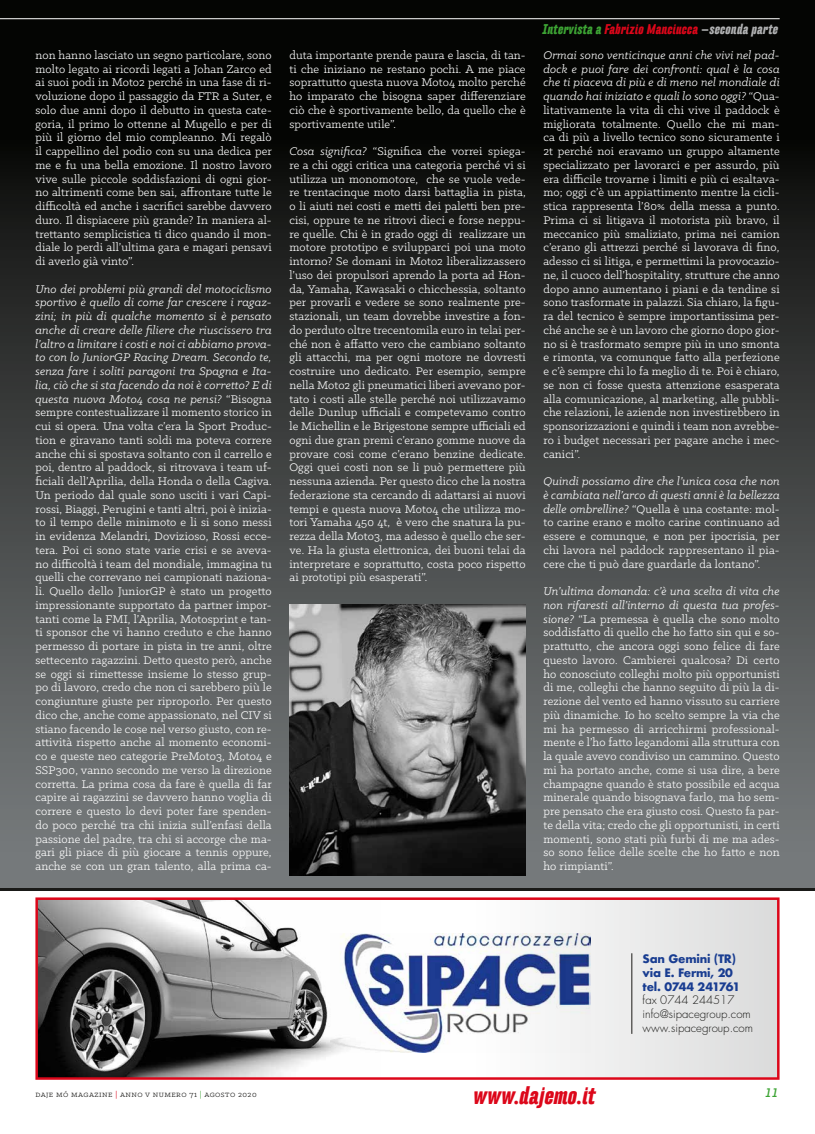
<style>
.page{position:relative;width:815px;height:1134px;background:#fff}
.page>*{position:absolute;margin:0;border:0;box-sizing:border-box;transform-origin:0 0}
.t1{font:italic 700 23.75px "Hydra";color:#dc071a}
.t2{font:italic 700 13.75px "Hydra";letter-spacing:.01em;color:#dc071a}
.t3{font:12.5px/13.8px "Klinic Slab";letter-spacing:.01em;color:#fff;text-align:justify}
.t4{font:italic 700 12.5px "Hydra Text";color:#3da434}
.t5{font:300 11.38px/13.9px "Futura";color:#1a1a18}
.t6{font:700 11.38px/13.9px "Futura";letter-spacing:-.02em;color:#193d91}
.t7{font:8.75px "Klinic Slab";letter-spacing:.05em;color:#1a1a18}
.s1{font-style:italic}
.s2{color:#3da434}
.s3{color:#b1b2b3}
.s4{color:#dc071a}
</style>
<div class="page">
<div style="left:0;top:0;width:815px;height:889px;background:linear-gradient(to bottom,#000,#7d8183)"></div>
<hr style="left:0;top:888px;width:815px;height:3px;background:#1a1a18">
<hr style="left:0;top:18px;width:780px;height:1px;background:#fff">
<img style="left:289px;top:605px;width:237px;height:270px">
<div style="left:472px;top:899px;width:306px;height:179px;background:linear-gradient(to right,#fff,#dadbdb)"></div>
<img style="left:38px;top:900px;width:300px;height:177px">
<img style="left:330px;top:933px;width:261px;height:119px">
<hr style="left:631px;top:953px;width:1px;height:81px;background:#1a1a18">
<div style="left:35px;top:897px;width:745px;height:183px;border:2px solid #dc071a"></div>
<p class="t3" style="left:35px;top:48px;width:238px">non hanno lasciato un segno particolare, sono molto legato ai ricordi legati a Johan Zarco ed ai suoi podi in Moto2 perché in una fase di ri&shy;voluzione dopo il passaggio da FTR a Suter, e solo due anni dopo il debutto in questa cate&shy;goria, il primo lo ottenne al Mugello e per di più il giorno del mio compleanno. Mi regalò il cappellino del podio con su una dedica per me e fu una bella emozione. Il nostro lavoro vive sulle piccole soddisfazioni di ogni gior&shy;no altrimenti come ben sai, affrontare tutte le difficoltà ed anche i sacrifici sarebbe davvero duro. Il dispiacere più grande? In maniera al&shy;trettanto semplicistica ti dico quando il mon&shy;diale lo perdi all’ultima gara e magari pensavi di averlo già vinto”.</p>
<p class="t3" style="left:35px;top:281px;width:238px"><span class="s1">Uno dei problemi più grandi del motociclismo sportivo è quello di come far crescere i ragaz&shy;zini; in più di qualche momento si è pensato anche di creare delle filiere che riuscissero tra l’altro a limitare i costi e noi ci abbiamo prova&shy;to con lo JuniorGP Racing Dream. Secondo te, senza fare i soliti paragoni tra Spagna e Ita&shy;lia, ciò che si sta facendo da noi è corretto? E di questa nuova Moto4 cosa ne pensi?</span> “Bisogna sempre contestualizzare il momento storico in cui si opera. Una volta c’era la Sport Produc&shy;tion e giravano tanti soldi ma poteva correre anche chi si spostava soltanto con il carrello e poi, dentro al paddock, si ritrovava i team uf&shy;ficiali dell’Aprilia, della Honda o della Cagiva.<br>Un periodo dal quale sono usciti i vari Capi&shy;rossi, Biaggi, Perugini e tanti altri, poi è inizia&shy;to il tempo delle minimoto e li si sono messi in evidenza Melandri, Dovizioso, Rossi ecce&shy;tera. Poi ci sono state varie crisi e se aveva&shy;no difficoltà i team del mondiale, immagina tu quelli che correvano nei campionati naziona&shy;li. Quello dello JuniorGP è stato un progetto impressionante supportato da partner impor&shy;tanti come la FMI, l’Aprilia, Motosprint e tan&shy;ti sponsor che vi hanno creduto e che hanno permesso di portare in pista in tre anni, oltre settecento ragazzini. Detto questo però, anche se oggi si rimettesse insieme lo stesso grup&shy;po di lavoro, credo che non ci sarebbero più le congiunture giuste per riproporlo. Per questo dico che, anche come appassionato, nel CIV si stiano facendo le cose nel verso giusto, con re&shy;attività rispetto anche al momento economi&shy;co e queste neo categorie PreMoto3, Moto4 e SSP300, vanno secondo me verso la direzione corretta. La prima cosa da fare è quella di far capire ai ragazzini se davvero hanno voglia di correre e questo lo devi poter fare spenden&shy;do poco perché tra chi inizia sull’enfasi della passione del padre, tra chi si accorge che ma&shy;gari gli piace di più giocare a tennis oppure, anche se con un gran talento, alla prima ca-</p>
<p class="t3" style="left:289px;top:48px;width:238px">duta importante prende paura e lascia, di tan&shy;ti che iniziano ne restano pochi. A me piace soprattutto questa nuova Moto4 molto perché ho imparato che bisogna saper differenziare ciò che è sportivamente bello, da quello che è sportivamente utile”.</p>
<p class="t3" style="left:289px;top:144px;width:238px"><span class="s1">Cosa significa?</span> “Significa che vorrei spiega&shy;re a chi oggi critica una categoria perché vi si utilizza un monomotore, che se vuole vede&shy;re trentacinque moto darsi battaglia in pista, o li aiuti nei costi e metti dei paletti ben pre&shy;cisi, oppure te ne ritrovi dieci e forse neppu&shy;re quelle. Chi è in grado oggi di realizzare un motore prototipo e svilupparci poi una moto intorno? Se domani in Moto2 liberalizzassero l’uso dei propulsori aprendo la porta ad Hon&shy;da, Yamaha, Kawasaki o chicchessia, soltanto per provarli e vedere se sono realmente pre&shy;stazionali, un team dovrebbe investire a fon&shy;do perduto oltre trecentomila euro in telai per&shy;ché non è affatto vero che cambiano soltanto gli attacchi, ma per ogni motore ne dovresti costruire uno dedicato. Per esempio, sempre nella Moto2 gli pneumatici liberi avevano por&shy;tato i costi alle stelle perché noi utilizzavamo delle Dunlup ufficiali e competevamo contro le Michellin e le Brigestone sempre ufficiali ed ogni due gran premi c’erano gomme nuove da provare cosi come c’erano benzine dedicate.<br>Oggi quei costi non se li può permettere più nessuna azienda. Per questo dico che la nostra federazione sta cercando di adattarsi ai nuovi tempi e questa nuova Moto4 che utilizza mo&shy;tori Yamaha 450 4t, è vero che snatura la pu&shy;rezza della Moto3, ma adesso è quello che ser&shy;ve. Ha la giusta elettronica, dei buoni telai da interpretare e soprattutto, costa poco rispetto ai prototipi più esasperati”.</p>
<p class="t2" style="left:543px;top:21px;width:237px"><span class="s2">Intervista a</span> Fabrizio Manciucca <span class="s3">–seconda parte</span></p>
<p class="t3" style="left:543px;top:48px;width:238px"><span class="s1">Ormai sono venticinque anni che vivi nel pad&shy;dock e puoi fare dei confronti: qual è la cosa che ti piaceva di più e di meno nel mondiale di quando hai iniziato e quali lo sono oggi?</span> “Qua&shy;litativamente la vita di chi vive il paddock è migliorata totalmente. Quello che mi man&shy;ca di più a livello tecnico sono sicuramente i 2t perché noi eravamo un gruppo altamente specializzato per lavorarci e per assurdo, più era difficile trovarne i limiti e più ci esaltava&shy;mo; oggi c’è un appiattimento mentre la cicli&shy;stica rappresenta l’80% della messa a punto.<br>Prima ci si litigava il motorista più bravo, il meccanico più smaliziato, prima nei camion c’erano gli attrezzi perché si lavorava di fino, adesso ci si litiga, e permettimi la provocazio&shy;ne, il cuoco dell’hospitality, strutture che anno dopo anno aumentano i piani e da tendine si sono trasformate in palazzi. Sia chiaro, la figu&shy;ra del tecnico è sempre importantissima per&shy;ché anche se è un lavoro che giorno dopo gior&shy;no si è trasformato sempre più in uno smonta e rimonta, va comunque fatto alla perfezione e c’è sempre chi lo fa meglio di te. Poi è chiaro, se non ci fosse questa attenzione esasperata alla comunicazione, al marketing, alle pubbli&shy;che relazioni, le aziende non investirebbero in sponsorizzazioni e quindi i team non avrebbe&shy;ro i budget necessari per pagare anche i mec&shy;canici”.</p>
<p class="t3" style="left:543px;top:474px;width:238px"><span class="s1">Quindi possiamo dire che l’unica cosa che non è cambiata nell’arco di questi anni è la bellezza delle ombrelline?</span> “Quella è una costante: mol&shy;to carine erano e molto carine continuano ad essere e comunque, e non per ipocrisia, per chi lavora nel paddock rappresentano il pia&shy;cere che ti può dare guardarle da lontano”.</p>
<p class="t3" style="left:543px;top:584px;width:238px"><span class="s1">Un’ultima domanda: c’è una scelta di vita che non rifaresti all’interno di questa tua profes&shy;sione?</span> “La premessa è quella che sono molto soddisfatto di quello che ho fatto sin qui e so&shy;prattutto, che ancora oggi sono felice di fare questo lavoro. Cambierei qualcosa? Di certo ho conosciuto colleghi molto più opportunisti di me, colleghi che hanno seguito di più la di&shy;rezione del vento ed hanno vissuto su carriere più dinamiche. Io ho scelto sempre la via che mi ha permesso di arricchirmi professional&shy;mente e l’ho fatto legandomi alla struttura con la quale avevo condiviso un cammino. Questo mi ha portato anche, come si usa dire, a bere champagne quando è stato possibile ed acqua minerale quando bisognava farlo, ma ho sem&shy;pre pensato che era giusto cosi. Questo fa par&shy;te della vita; credo che gli opportunisti, in certi momenti, sono stati più furbi di me ma ades&shy;so sono felice delle scelte che ho fatto e non ho rimpianti”.</p>
<p class="t6" style="left:643px;top:951px;width:99px">San Gemini (TR) via E. Fermi, 20 tel. 0744 241761</p>
<p class="t5" style="left:643px;top:994px;width:112px">fax 0744 244517 info@sipacegroup.com www.sipacegroup.com</p>
<p class="t7" style="left:35px;top:1089px;width:223px">daje mó magazine <span class="s4">|</span> anno v numero 71 <span class="s2">|</span> agosto 2020</p>
<h1 class="t1" style="left:473px;top:1080px;width:124px">www.dajemo.it</h1>
<p class="t4" style="left:765px;top:1084px;width:14px">11</p>
</div>
